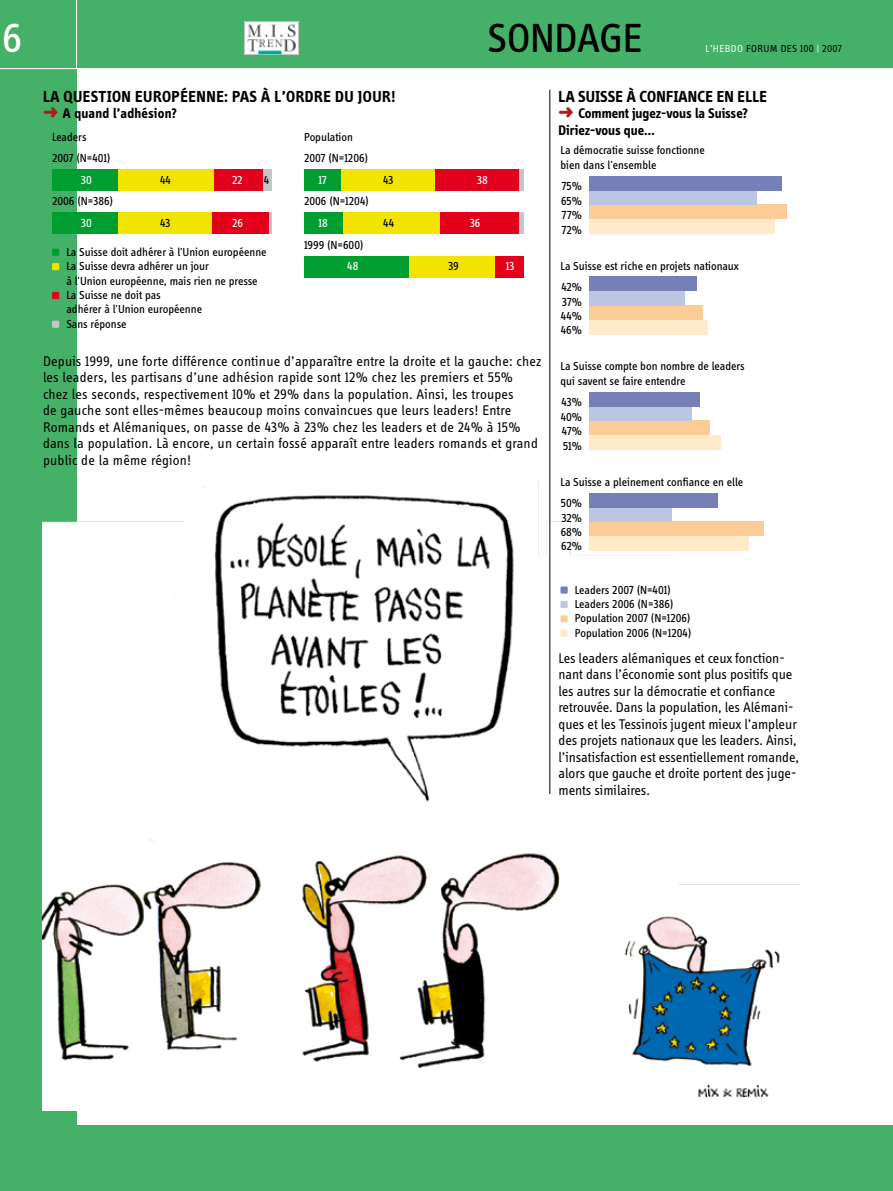
<style>
.page{position:relative;width:893px;height:1191px;background:#fff}
.page>*{position:absolute;margin:0;border:0;box-sizing:border-box;transform-origin:0 0}
.t1{font:42px "Info Disp Book Tf";letter-spacing:-.005em;color:#000}
.t2{font:42px "Info Disp Book Tf";color:#fff}
.t3{font:16.5px "Info Disp Bold Tf";letter-spacing:.03em;color:#000}
.t4{font:14.4px/16.5px "Info Disp";letter-spacing:.005em;color:#000}
.t5{font:700 14.4px/16.5px "Info Disp";color:#000}
.t6{font:12px/14.4px "Info Disp";color:#000}
.t7{font:12px "Info Disp";color:#fff}
.t8{font:10.5px "Info Disp";letter-spacing:.035em;color:#000}
.s1{color:#fff}
.s2{color:#b21b1a}
</style>
<div class="page">
<div style="left:0;top:0;width:893px;height:69px;background:#45b067"></div>
<div style="left:0;top:1125px;width:893px;height:66px;background:#45b067"></div>
<div style="left:0;top:0;width:77px;height:1191px;background:#45b067"></div>
<hr style="left:76px;top:0;width:1px;height:69px;background:#fff">
<hr style="left:0;top:68px;width:893px;height:1px;background:#fff">
<img style="left:244px;top:22px;width:54px;height:32px">
<img style="left:43px;top:481px;width:756px;height:629px">
<div style="left:589px;top:536px;width:160px;height:14px;background:#ffebca"></div>
<div style="left:589px;top:521px;width:175px;height:15px;background:#fbcc96"></div>
<div style="left:589px;top:507px;width:83px;height:14px;background:#bcc6e2"></div>
<div style="left:589px;top:493px;width:129px;height:14px;background:#777fb8"></div>
<div style="left:589px;top:435px;width:131px;height:14px;background:#ffebca"></div>
<div style="left:589px;top:421px;width:121px;height:14px;background:#fbcc96"></div>
<div style="left:589px;top:406px;width:103px;height:15px;background:#bcc6e2"></div>
<div style="left:589px;top:392px;width:111px;height:14px;background:#777fb8"></div>
<div style="left:589px;top:320px;width:119px;height:14px;background:#ffebca"></div>
<div style="left:589px;top:305px;width:113px;height:15px;background:#fbcc96"></div>
<div style="left:589px;top:291px;width:95px;height:14px;background:#bcc6e2"></div>
<div style="left:589px;top:277px;width:108px;height:14px;background:#777fb8"></div>
<div style="left:589px;top:219px;width:185px;height:14px;background:#ffebca"></div>
<div style="left:589px;top:205px;width:198px;height:14px;background:#fbcc96"></div>
<div style="left:589px;top:190px;width:167px;height:15px;background:#bcc6e2"></div>
<div style="left:589px;top:176px;width:193px;height:14px;background:#777fb8"></div>
<div style="left:560px;top:615px;width:8px;height:7px;background:#fbcc96"></div>
<div style="left:560px;top:629px;width:8px;height:8px;background:#ffebca"></div>
<div style="left:560px;top:586px;width:8px;height:7px;background:#777fb8"></div>
<div style="left:560px;top:601px;width:8px;height:7px;background:#bcc6e2"></div>
<div style="left:304px;top:256px;width:105px;height:21px;background:#009d30"></div>
<div style="left:409px;top:256px;width:86px;height:21px;background:#f3e400"></div>
<div style="left:495px;top:256px;width:28px;height:21px;background:#e2001a"></div>
<div style="left:304px;top:213px;width:40px;height:21px;background:#009d30"></div>
<div style="left:344px;top:213px;width:96px;height:21px;background:#f3e400"></div>
<div style="left:440px;top:213px;width:79px;height:21px;background:#e2001a"></div>
<hr style="left:519px;top:213px;width:4px;height:21px;background:#c5c6c8">
<div style="left:304px;top:169px;width:37px;height:22px;background:#009d30"></div>
<div style="left:341px;top:169px;width:95px;height:22px;background:#f3e400"></div>
<div style="left:436px;top:169px;width:83px;height:22px;background:#e2001a"></div>
<hr style="left:519px;top:169px;width:4px;height:22px;background:#c5c6c8">
<div style="left:52px;top:213px;width:66px;height:21px;background:#009d30"></div>
<div style="left:118px;top:213px;width:94px;height:21px;background:#f3e400"></div>
<div style="left:212px;top:213px;width:57px;height:21px;background:#e2001a"></div>
<hr style="left:269px;top:213px;width:2px;height:21px;background:#c5c6c8">
<div style="left:52px;top:169px;width:66px;height:22px;background:#009d30"></div>
<div style="left:118px;top:169px;width:96px;height:22px;background:#f3e400"></div>
<div style="left:214px;top:169px;width:49px;height:22px;background:#e2001a"></div>
<div style="left:263px;top:169px;width:8px;height:22px;background:#c5c6c8"></div>
<div style="left:52px;top:249px;width:7px;height:7px;background:#009d30"></div>
<div style="left:52px;top:292px;width:7px;height:7px;background:#e2001a"></div>
<div style="left:52px;top:263px;width:7px;height:7px;background:#f3e400"></div>
<div style="left:52px;top:321px;width:7px;height:7px;background:#c5c6c8"></div>
<hr style="left:550px;top:90px;width:1px;height:704px;background:#000">
<h1 class="t2" style="left:-17px;top:16px;width:19px">6</h1>
<h1 class="t1" style="left:488px;top:16px;width:156px">SONdage</h1>
<p class="t8" style="left:706px;top:43px;width:138px"><span class="s1">L’hebdo</span> forum des 100 <span class="s1">|</span> 2007</p>
<p class="t3" style="left:43px;top:87px;width:39px">LA QUESTION</p>
<p class="t3" style="left:135px;top:87px;width:10px">EUROPÉENNE</p>
<p class="t3" style="left:224px;top:87px;width:17px">: PAS</p>
<p class="t3" style="left:261px;top:87px;width:35px">À L’ORDRE</p>
<p class="t3" style="left:335px;top:87px;width:62px">DU JOUR!</p>
<p class="t5" style="left:43px;top:105px;width:135px"><span class="s2">➜</span> A quand l’adhésion?</p>
<p class="t6" style="left:52px;top:129px;width:36px">Leaders</p>
<p class="t6" style="left:304px;top:129px;width:50px">Population</p>
<p class="t6" style="left:52px;top:151px;width:60px">2007 (N=401)</p>
<p class="t6" style="left:304px;top:151px;width:65px">2007 (N=1206)</p>
<p class="t7" style="left:318px;top:173px;width:10px">17</p>
<p class="t7" style="left:318px;top:217px;width:11px">18</p>
<p class="t7" style="left:81px;top:173px;width:13px">30</p>
<p class="t7" style="left:81px;top:217px;width:13px">30</p>
<p class="t7" style="left:232px;top:173px;width:12px">22</p>
<p class="t7" style="left:232px;top:217px;width:12px">26</p>
<p class="t6" style="left:160px;top:173px;width:12px">44</p>
<p class="t6" style="left:160px;top:216px;width:12px">43</p>
<p class="t6" style="left:264px;top:173px;width:7px">4</p>
<p class="t6" style="left:52px;top:194px;width:63px">2006 (N=386)</p>
<p class="t6" style="left:304px;top:194px;width:66px">2006 (N=1204)</p>
<p class="t6" style="left:66px;top:245px;width:202px">La Suisse doit adhérer à l'Union européenne<br>La Suisse devra adhérer un jour<br>à l'Union européenne, mais rien ne presse<br>La Suisse ne doit pas<br>adhérer à l'Union européenne<br>Sans réponse</p>
<p class="t6" style="left:304px;top:237px;width:61px">1999 (N=600)</p>
<p class="t7" style="left:347px;top:260px;width:13px">48</p>
<p class="t6" style="left:383px;top:173px;width:12px">43</p>
<p class="t6" style="left:383px;top:216px;width:12px">44</p>
<p class="t7" style="left:477px;top:173px;width:13px">38</p>
<p class="t7" style="left:470px;top:217px;width:12px">36</p>
<p class="t6" style="left:448px;top:259px;width:12px">39</p>
<p class="t7" style="left:506px;top:260px;width:10px">13</p>
<p class="t4" style="left:43px;top:353px;width:500px">Depuis 1999, une forte différence continue d’apparaître entre la droite et la gauche: chez les leaders, les partisans d’une adhésion rapide sont 12% chez les premiers et 55% chez les seconds, respectivement 10% et 29% dans la population. Ainsi, les troupes<br>de gauche sont elles-mêmes beaucoup moins convaincues que leurs leaders! Entre Romands et Alémaniques, on passe de 43% à 23% chez les leaders et de 24% à 15% dans la population. Là encore, un certain fossé apparaît entre leaders romands et grand public de la même région!</p>
<p class="t3" style="left:559px;top:87px;width:28px">LA SUISSE</p>
<p class="t3" style="left:627px;top:87px;width:56px">À CONFIANCE</p>
<p class="t3" style="left:717px;top:87px;width:29px">EN ELLE</p>
<p class="t5" style="left:558px;top:105px;width:191px"><span class="s2">➜</span> Comment jugez-vous la Suisse?<br>Diriez-vous que…</p>
<p class="t6" style="left:560px;top:143px;width:146px">La démocratie suisse fonctionne bien dans l'ensemble</p>
<p class="t6" style="left:561px;top:179px;width:22px">75%</p>
<p class="t6" style="left:561px;top:193px;width:23px">65%</p>
<p class="t6" style="left:562px;top:208px;width:22px">77%</p>
<p class="t6" style="left:561px;top:222px;width:22px">72%</p>
<p class="t6" style="left:560px;top:258px;width:180px">La Suisse est riche en projets nationaux</p>
<p class="t6" style="left:561px;top:280px;width:22px">42%</p>
<p class="t6" style="left:562px;top:294px;width:22px">37%</p>
<p class="t6" style="left:561px;top:309px;width:23px">44%</p>
<p class="t6" style="left:561px;top:323px;width:23px">46%</p>
<p class="t6" style="left:560px;top:359px;width:186px">La Suisse compte bon nombre de leaders qui savent se faire entendre</p>
<p class="t6" style="left:562px;top:395px;width:22px">43%</p>
<p class="t6" style="left:561px;top:409px;width:23px">40%</p>
<p class="t6" style="left:562px;top:424px;width:22px">47%</p>
<p class="t6" style="left:563px;top:438px;width:21px">51%</p>
<p class="t6" style="left:560px;top:474px;width:184px">La Suisse a pleinement confiance en elle</p>
<p class="t6" style="left:561px;top:496px;width:23px">50%</p>
<p class="t6" style="left:561px;top:510px;width:22px">32%</p>
<p class="t6" style="left:561px;top:525px;width:23px">68%</p>
<p class="t6" style="left:561px;top:539px;width:22px">62%</p>
<p class="t6" style="left:575px;top:582px;width:118px">Leaders 2007 (N=401)<br>Leaders 2006 (N=386)<br>Population 2007 (N=1206)<br>Population 2006 (N=1204)</p>
<p class="t4" style="left:558px;top:650px;width:242px">Les leaders alémaniques et ceux fonction&shy;nant dans l’économie sont plus positifs que les autres sur la démocratie et confiance retrouvée. Dans la population, les Alémani&shy;ques et les Tessinois jugent mieux l’ampleur des projets nationaux que les leaders. Ainsi, l’insatisfaction est essentiellement romande, alors que gauche et droite portent des juge&shy;ments similaires.</p>
</div>
